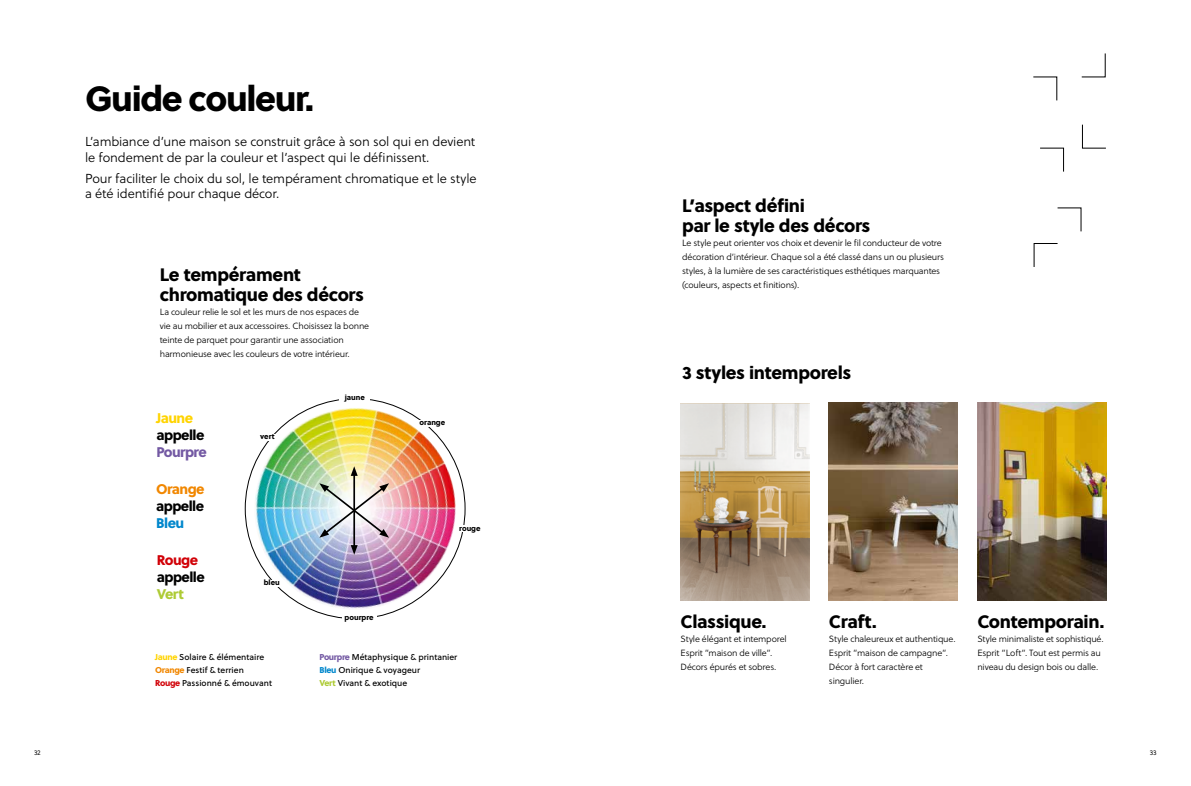
<style>
.page{position:relative;width:1191px;height:786px;background:#fff}
.page>*{position:absolute;margin:0;border:0;box-sizing:border-box;transform-origin:0 0}
.t1{font:35px "Soleil Xb";letter-spacing:-.04em;color:#000}
.t2{font:18px/20px "Soleil Xb";letter-spacing:-.02em;color:#000}
.t3{font:14px "Soleil Xb";letter-spacing:-.04em;color:#000}
.t4{font:14px "Soleil Xb";letter-spacing:-.04em;color:#7359a3}
.t5{font:14px "Soleil Xb";letter-spacing:-.04em;color:#f18700}
.t6{font:14px "Soleil Xb";letter-spacing:-.04em;color:#ffd400}
.t7{font:14px "Soleil Xb";letter-spacing:-.04em;color:#d10007}
.t8{font:14px "Soleil Xb";color:#0087cc}
.t9{font:14px "Soleil Xb";color:#aecb35}
.t10{font:13px/15.6px "Soleil Lt";letter-spacing:-.01em;color:#000}
.t11{font:9px/14px "Soleil Lt";letter-spacing:-.02em;color:#000}
.t12{font:8.5px/13px "Soleil Bk";color:#000}
.t13{font:8px "Soleil Lt";color:#000}
.t14{font:7.4px "Soleil Xb";color:#000}
.s1{font-family:"Soleil Xb";color:#ffd400}
.s2{font-family:"Soleil Xb";color:#f18700}
.s3{font-family:"Soleil Xb";color:#d10007}
.s4{font-family:"Soleil Xb";color:#7359a3}
.s5{font-family:"Soleil Xb";color:#0087cc}
.s6{font-family:"Soleil Xb";color:#aecb35}
</style>
<div class="page">
<svg style="left:1033px;top:53px;width:73px;height:214px"></svg>
<img style="left:254px;top:407px;width:202px;height:202px;border-radius:101px">
<hr style="left:353px;top:472px;width:2px;height:76px;background:#000">
<svg style="left:351px;top:466px;width:7px;height:9px"></svg>
<svg style="left:351px;top:545px;width:7px;height:9px"></svg>
<svg style="left:319px;top:483px;width:70px;height:54px"></svg>
<div style="left:679px;top:403px;width:131px;height:198px;background:#fff;opacity:.15"></div>
<img style="left:977px;top:402px;width:129px;height:197px">
<img style="left:829px;top:402px;width:128px;height:197px">
<h1 class="t1" style="left:85px;top:71px;width:230px">Guide couleur.</h1>
<h3 class="t10" style="left:85px;top:133px;width:392px">L’ambiance d’une maison se construit grâce à son sol qui en devient le fondement de par la couleur et l’aspect qui le définissent.</h3>
<h3 class="t10" style="left:85px;top:170px;width:393px">Pour faciliter le choix du sol, le tempérament chromatique et le style a été identifié pour chaque décor.</h3>
<h2 class="t2" style="left:160px;top:263px;width:206px">Le tempérament chromatique des décors</h2>
<p class="t11" style="left:160px;top:304px;width:211px">La couleur relie le sol et les murs de nos espaces de vie au mobilier et aux accessoires. Choisissez la bonne teinte de parquet pour garantir une association harmonieuse avec les couleurs de votre intérieur.</p>
<h3 class="t6" style="left:156px;top:407px;width:38px">Jaune</h3>
<h3 class="t3" style="left:156px;top:424px;width:49px">appelle</h3>
<h3 class="t4" style="left:156px;top:441px;width:52px">Pourpre</h3>
<h3 class="t5" style="left:156px;top:478px;width:50px">Orange</h3>
<h3 class="t3" style="left:156px;top:495px;width:49px">appelle</h3>
<h3 class="t8" style="left:156px;top:512px;width:30px">Bleu</h3>
<h3 class="t7" style="left:157px;top:548px;width:43px">Rouge</h3>
<h3 class="t3" style="left:157px;top:565px;width:49px">appelle</h3>
<h3 class="t9" style="left:157px;top:582px;width:28px">Vert</h3>
<p class="t14" style="left:260px;top:431px;width:16px">vert</p>
<p class="t14" style="left:264px;top:576px;width:18px">bleu</p>
<p class="t14" style="left:345px;top:391px;width:22px">jaune</p>
<p class="t14" style="left:344px;top:610px;width:31px">pourpre</p>
<p class="t14" style="left:419px;top:417px;width:27px">orange</p>
<p class="t14" style="left:459px;top:522px;width:23px">rouge</p>
<p class="t12" style="left:155px;top:649px;width:118px"><span class="s1">Jaune</span> Solaire &amp; élémentaire<br><span class="s2">Orange</span> Festif &amp; terrien<br><span class="s3">Rouge</span> Passionné &amp; émouvant</p>
<p class="t12" style="left:319px;top:649px;width:139px"><span class="s4">Pourpre</span> Métaphysique &amp; printanier<br><span class="s5">Bleu</span> Onirique &amp; voyageur<br><span class="s6">Vert</span> Vivant &amp; exotique</p>
<h2 class="t2" style="left:682px;top:195px;width:190px">L’aspect défini<br>par le style des décors</h2>
<p class="t11" style="left:682px;top:236px;width:263px">Le style peut orienter vos choix et devenir le fil conducteur de votre décoration d’intérieur. Chaque sol a été classé dans un ou plusieurs styles, à la lumière de ses caractéristiques esthétiques marquantes (couleurs, aspects et finitions).</p>
<h2 class="t2" style="left:682px;top:361px;width:171px">3 styles intemporels</h2>
<h2 class="t2" style="left:680px;top:609px;width:87px">Classique.</h2>
<p class="t11" style="left:680px;top:631px;width:108px">Style élégant et intemporel<br>Esprit ”maison de ville”.<br>Décors épurés et sobres.</p>
<h2 class="t2" style="left:829px;top:609px;width:49px">Craft.</h2>
<p class="t11" style="left:829px;top:631px;width:128px">Style chaleureux et authentique.<br>Esprit ”maison de campagne”.<br>Décor à fort caractère et singulier.</p>
<h2 class="t2" style="left:977px;top:609px;width:128px">Contemporain.</h2>
<p class="t11" style="left:977px;top:631px;width:128px">Style minimaliste et sophistiqué.<br>Esprit ”Loft”. Tout est permis au niveau du design bois ou dalle.</p>
<p class="t13" style="left:34px;top:746px;width:8px">32</p>
<p class="t13" style="left:1149px;top:746px;width:8px">33</p>
</div>
